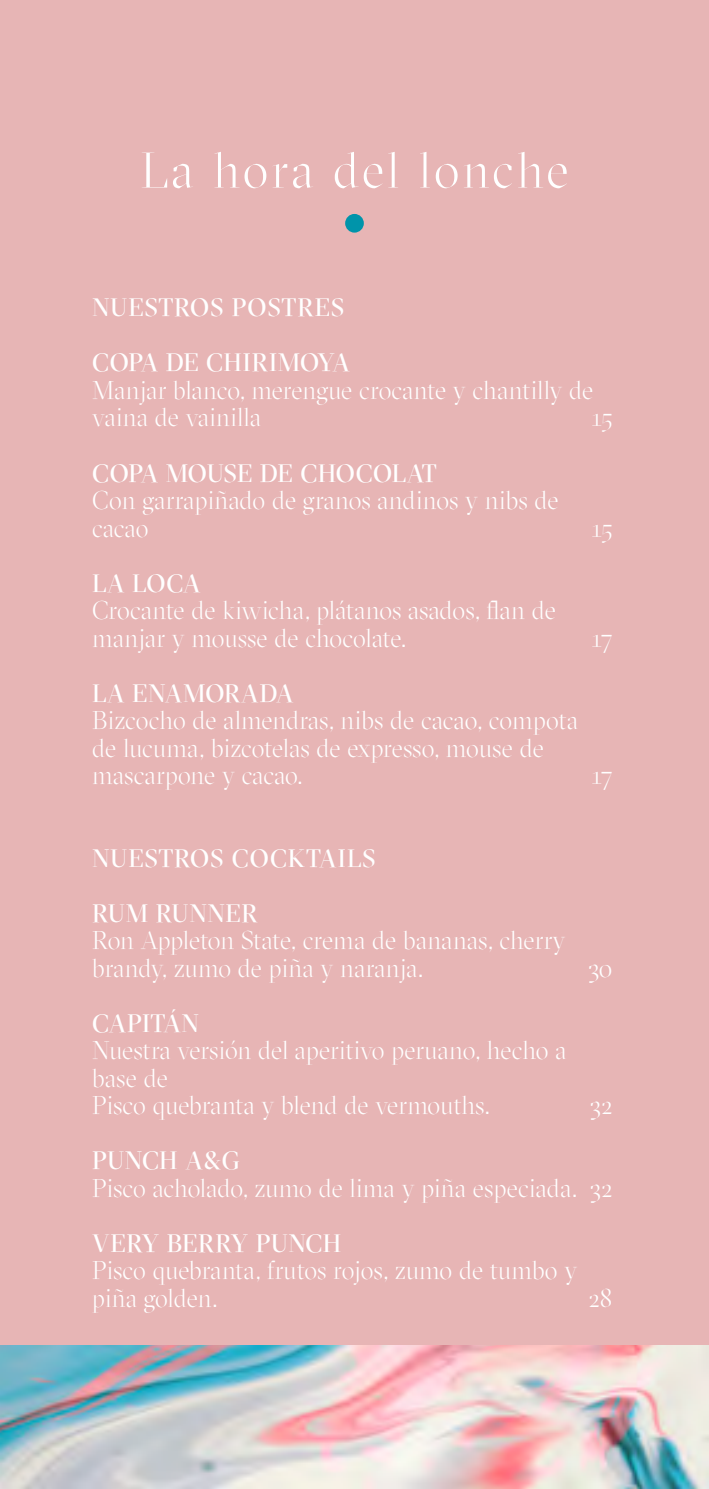
<style>
.page{position:relative;width:709px;height:1489px;background:#fff}
.page>*{position:absolute;margin:0;border:0;box-sizing:border-box;transform-origin:0 0}
.t1{font:300 50px "GT Sectra Display";letter-spacing:.055em;color:#fff}
.t2{font:300 25px/27.5px "GT Sectra Display";letter-spacing:.01em;color:#fff}
.t3{font:25px "GT Sectra Display";letter-spacing:.035em;color:#fff}
.t4{font:25px "GT Sectra Display";color:#fff}
</style>
<div class="page">
<div style="left:0;top:0;width:709px;height:1488px;background:#e7b5b5"></div>
<img style="left:0;top:1345px;width:709px;height:143px">
<div style="left:345px;top:214px;width:19px;height:19px;background:#0094aa;border-radius:50%"></div>
<h1 class="t1" style="left:140px;top:139px;width:430px">La hora del lonche</h1>
<p class="t3" style="left:92px;top:292px;width:254px">NUESTROS POSTRES</p>
<p class="t4" style="left:92px;top:347px;width:259px">COPA DE CHIRIMOYA</p>
<p class="t2" style="left:92px;top:376px;width:503px">Manjar blanco, merengue crocante y chantilly de vaina de vainilla</p>
<p class="t2" style="left:592px;top:403px;width:22px">15</p>
<p class="t4" style="left:92px;top:457px;width:346px">COPA MOUSE DE CHOCOLAT</p>
<p class="t2" style="left:92px;top:486px;width:468px">Con garrapiñado de granos andinos y nibs de cacao</p>
<p class="t3" style="left:92px;top:567px;width:110px">LA LOCA</p>
<p class="t2" style="left:92px;top:596px;width:465px">Crocante de kiwicha, plátanos asados, flan de manjar y mousse de chocolate.</p>
<p class="t3" style="left:92px;top:677px;width:203px">LA ENAMORADA</p>
<p class="t2" style="left:92px;top:706px;width:487px">Bizcocho de almendras, nibs de cacao, compota de lucuma, bizcotelas de expresso, mouse de mascarpone y cacao.</p>
<p class="t2" style="left:592px;top:513px;width:22px">15</p>
<p class="t2" style="left:592px;top:623px;width:22px">17</p>
<p class="t2" style="left:592px;top:761px;width:22px">17</p>
<p class="t3" style="left:92px;top:842px;width:285px">NUESTROS COCKTAILS</p>
<p class="t3" style="left:92px;top:897px;width:167px">RUM RUNNER</p>
<p class="t2" style="left:92px;top:926px;width:475px">Ron Appleton State, crema de bananas, cherry brandy, zumo de piña y naranja.</p>
<p class="t3" style="left:92px;top:1007px;width:108px">CAPITÁN</p>
<p class="t2" style="left:92px;top:1036px;width:475px">Nuestra versión del aperitivo peruano, hecho a base de<br>Pisco quebranta y blend de vermouths.</p>
<p class="t2" style="left:588px;top:953px;width:25px">30</p>
<p class="t2" style="left:590px;top:1091px;width:23px">32</p>
<p class="t3" style="left:92px;top:1144px;width:149px">PUNCH A&amp;G</p>
<p class="t2" style="left:92px;top:1173px;width:522px">Pisco acholado, zumo de lima y piña especiada. 32</p>
<p class="t3" style="left:92px;top:1227px;width:251px">VERY BERRY PUNCH</p>
<p class="t2" style="left:92px;top:1256px;width:486px">Pisco quebranta, frutos rojos, zumo de tumbo y piña golden.</p>
<p class="t2" style="left:589px;top:1283px;width:25px">28</p>
</div>
